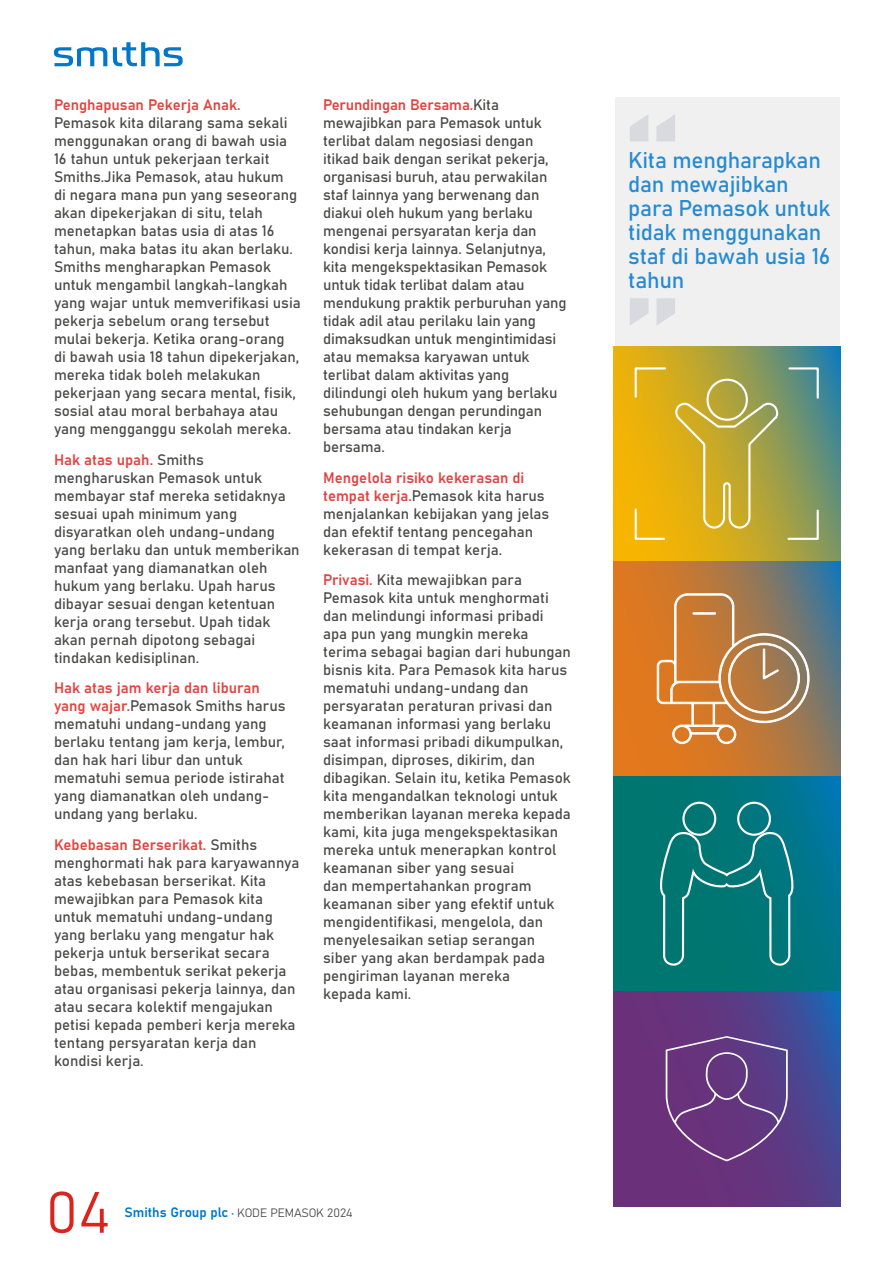
<style>
.page{position:relative;width:893px;height:1263px;background:#fff}
.page>*{position:absolute;margin:0;border:0;box-sizing:border-box;transform-origin:0 0}
.t1{font:57.45px "Bahnschrift";color:#dc241f}
.t2{font:22.5px/24px "Bahnschrift";letter-spacing:-.01em;color:#268bd0}
.t3{font:15px/18px "Bahnschrift";color:#4a4a49}
.t4{font:15px "Bahnschrift";color:#e14541}
.t5{font:12px "Bahnschrift";letter-spacing:-.01em;color:#4a4a49}
.s1{color:#e14541}
.s2{font-size:13.5px;color:#0077c8}
.s3{color:#0077c8}
</style>
<div class="page">
<div style="left:615px;top:98px;width:225px;height:248px;background:#f0f0f0"></div>
<svg style="left:54px;top:47px;width:53px;height:19px"></svg>
<svg style="left:113px;top:42px;width:70px;height:24px"></svg>
<svg style="left:613px;top:346px;width:227px;height:215px"></svg>
<svg style="left:613px;top:561px;width:227px;height:215px"></svg>
<svg style="left:613px;top:776px;width:227px;height:215px"></svg>
<svg style="left:613px;top:991px;width:227px;height:215px"></svg>
<svg style="left:674px;top:378px;width:106px;height:152px"></svg>
<svg style="left:656px;top:593px;width:154px;height:151px"></svg>
<div style="left:692px;top:612px;width:24px;height:2px;border:1px solid #fff"></div>
<div style="left:682px;top:802px;width:34px;height:34px;border:2px solid #fff;border-radius:50%"></div>
<div style="left:737px;top:802px;width:34px;height:34px;border:2px solid #fff;border-radius:50%"></div>
<svg style="left:655px;top:830px;width:144px;height:137px"></svg>
<svg style="left:666px;top:1036px;width:122px;height:125px"></svg>
<svg style="left:634px;top:366px;width:33px;height:33px"></svg>
<svg style="left:786px;top:508px;width:34px;height:33px"></svg>
<svg style="left:634px;top:507px;width:32px;height:34px"></svg>
<svg style="left:787px;top:366px;width:33px;height:34px"></svg>
<svg style="left:630px;top:115px;width:45px;height:26px"></svg>
<svg style="left:630px;top:298px;width:45px;height:27px"></svg>
<p class="t4" style="left:54px;top:93px;width:188px">Penghapusan Pekerja Anak.</p>
<p class="t3" style="left:54px;top:112px;width:248px">Pemasok kita dilarang sama sekali menggunakan orang di bawah usia 16 tahun untuk pekerjaan terkait Smiths.Jika Pemasok, atau hukum<br>di negara mana pun yang seseorang akan dipekerjakan di situ, telah menetapkan batas usia di atas 16 tahun, maka batas itu akan berlaku.<br>Smiths mengharapkan Pemasok untuk mengambil langkah-langkah yang wajar untuk memverifikasi usia pekerja sebelum orang tersebut mulai bekerja. Ketika orang-orang<br>di bawah usia 18 tahun dipekerjakan, mereka tidak boleh melakukan pekerjaan yang secara mental, fisik, sosial atau moral berbahaya atau yang mengganggu sekolah mereka.</p>
<p class="t3" style="left:54px;top:449px;width:247px"><span class="s1">Hak atas upah.</span> Smiths mengharuskan Pemasok untuk membayar staf mereka setidaknya sesuai upah minimum yang disyaratkan oleh undang-undang yang berlaku dan untuk memberikan manfaat yang diamanatkan oleh hukum yang berlaku. Upah harus dibayar sesuai dengan ketentuan kerja orang tersebut. Upah tidak akan pernah dipotong sebagai tindakan kedisiplinan.</p>
<p class="t3" style="left:54px;top:678px;width:233px"><span class="s1">Hak atas jam kerja dan liburan yang wajar.</span>Pemasok Smiths harus mematuhi undang-undang yang berlaku tentang jam kerja, lembur, dan hak hari libur dan untuk mematuhi semua periode istirahat yang diamanatkan oleh undang&shy;undang yang berlaku.</p>
<p class="t3" style="left:54px;top:835px;width:247px"><span class="s1">Kebebasan Berserikat.</span> Smiths menghormati hak para karyawannya atas kebebasan berserikat. Kita mewajibkan para Pemasok kita untuk mematuhi undang-undang yang berlaku yang mengatur hak pekerja untuk berserikat secara bebas, membentuk serikat pekerja atau organisasi pekerja lainnya, dan atau secara kolektif mengajukan petisi kepada pemberi kerja mereka tentang persyaratan kerja dan kondisi kerja.</p>
<p class="t3" style="left:323px;top:94px;width:245px"><span class="s1">Perundingan Bersama.</span>Kita mewajibkan para Pemasok untuk terlibat dalam negosiasi dengan itikad baik dengan serikat pekerja, organisasi buruh, atau perwakilan staf lainnya yang berwenang dan diakui oleh hukum yang berlaku mengenai persyaratan kerja dan kondisi kerja lainnya. Selanjutnya, kita mengekspektasikan Pemasok untuk tidak terlibat dalam atau mendukung praktik perburuhan yang tidak adil atau perilaku lain yang dimaksudkan untuk mengintimidasi atau memaksa karyawan untuk terlibat dalam aktivitas yang dilindungi oleh hukum yang berlaku sehubungan dengan perundingan bersama atau tindakan kerja bersama.</p>
<p class="t3" style="left:323px;top:467px;width:228px"><span class="s1">Mengelola risiko kekerasan di tempat kerja.</span>Pemasok kita harus menjalankan kebijakan yang jelas dan efektif tentang pencegahan kekerasan di tempat kerja.</p>
<p class="t3" style="left:323px;top:570px;width:249px"><span class="s1">Privasi.</span> Kita mewajibkan para<br>Pemasok kita untuk menghormati dan melindungi informasi pribadi apa pun yang mungkin mereka terima sebagai bagian dari hubungan bisnis kita. Para Pemasok kita harus mematuhi undang-undang dan persyaratan peraturan privasi dan keamanan informasi yang berlaku saat informasi pribadi dikumpulkan, disimpan, diproses, dikirim, dan dibagikan. Selain itu, ketika Pemasok kita mengandalkan teknologi untuk memberikan layanan mereka kepada kami, kita juga mengekspektasikan mereka untuk menerapkan kontrol keamanan siber yang sesuai<br>dan mempertahankan program keamanan siber yang efektif untuk mengidentifikasi, mengelola, dan menyelesaikan setiap serangan siber yang akan berdampak pada pengiriman layanan mereka<br>kepada kami.</p>
<h1 class="t1" style="left:46px;top:1169px;width:66px">04</h1>
<p class="t5" style="left:124px;top:1203px;width:230px"><span class="s2">Smiths Group plc</span> <span class="s3">·</span> KODE PEMASOK 2024</p>
<h2 class="t2" style="left:628px;top:147px;width:204px">Kita mengharapkan dan mewajibkan para Pemasok untuk tidak menggunakan staf di bawah usia 16 tahun</h2>
</div>
